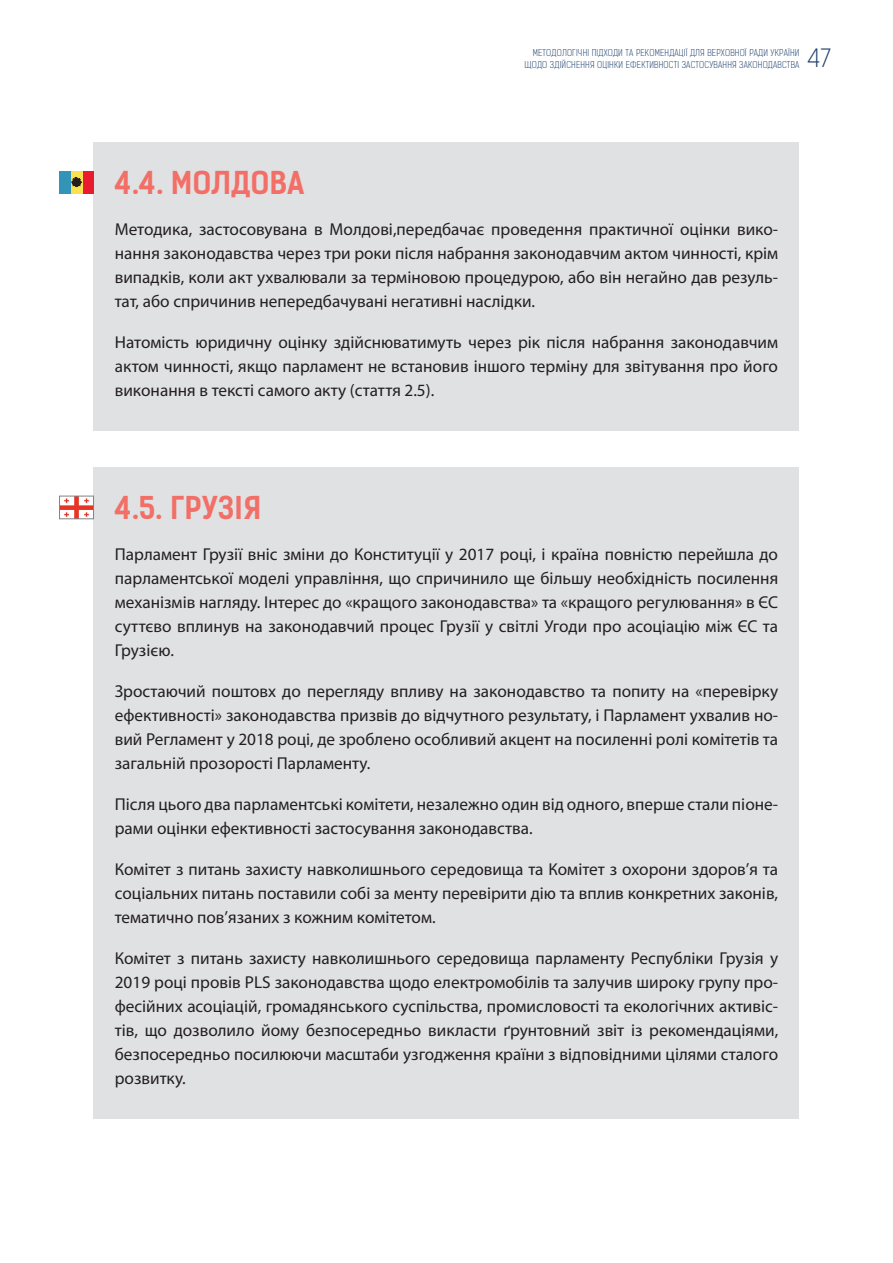
<style>
.page{position:relative;width:893px;height:1263px;background:#fff}
.page>*{position:absolute;margin:0;border:0;box-sizing:border-box;transform-origin:0 0}
.t1{font:30px "Kelson Sans Bold RU";color:#f26f67}
.t2{font:24px "Kelson Sans Light RU";color:#20426e}
.t3{font:17.25px/24px "Myriad Pro";color:#231f20;text-align:justify}
.t4{font:9px/12px "Kelson Sans Light RU";letter-spacing:.02em;color:#20426e;text-align:right}
</style>
<div class="page">
<div style="left:94px;top:142px;width:705px;height:90px;background:#e0e1e3"></div>
<div style="left:94px;top:193px;width:705px;height:148px;background:#e0e1e3"></div>
<div style="left:94px;top:306px;width:705px;height:124px;background:#e0e1e3"></div>
<div style="left:94px;top:467px;width:705px;height:90px;background:#e0e1e3"></div>
<div style="left:94px;top:518px;width:705px;height:172px;background:#e0e1e3"></div>
<div style="left:94px;top:655px;width:705px;height:148px;background:#e0e1e3"></div>
<div style="left:94px;top:768px;width:705px;height:100px;background:#e0e1e3"></div>
<div style="left:94px;top:833px;width:705px;height:124px;background:#e0e1e3"></div>
<div style="left:94px;top:922px;width:705px;height:196px;background:#e0e1e3"></div>
<img style="left:61px;top:498px;width:31px;height:19px">
<div style="left:59px;top:496px;width:35px;height:23px;border:1px solid #808285"></div>
<div style="left:82px;top:171px;width:12px;height:23px;background:#eb1b2f"></div>
<div style="left:60px;top:171px;width:11px;height:23px;background:#3295b8"></div>
<div style="left:71px;top:171px;width:11px;height:23px;background:#fae150"></div>
<svg style="left:71px;top:177px;width:12px;height:10px"></svg>
<p class="t4" style="left:524px;top:46px;width:276px">МЕТОДОЛОГІЧНІ ПІДХОДИ ТА РЕКОМЕНДАЦІЇ ДЛЯ ВЕРХОВНОЇ РАДИ УКРАЇНИ<br>ЩОДО ЗДІЙСНЕННЯ ОЦІНКИ ЕФЕКТИВНОСТІ ЗАСТОСУВАННЯ ЗАКОНОДАВСТВА</p>
<h2 class="t2" style="left:808px;top:44px;width:25px">47</h2>
<h1 class="t1" style="left:115px;top:165px;width:191px">4.4. МОЛДОВА</h1>
<p class="t3" style="left:115px;top:217px;width:665px">Методика, застосовувана в Молдові,передбачає проведення практичної оцінки вико&shy;нання законодавства через три роки після набрання законодавчим актом чинності, крім випадків, коли акт ухвалювали за терміновою процедурою, або він негайно дав резуль&shy;тат, або спричинив непередбачувані негативні наслідки.</p>
<p class="t3" style="left:115px;top:330px;width:665px">Натомість юридичну оцінку здійснюватимуть через рік після набрання законодавчим актом чинності, якщо парламент не встановив іншого терміну для звітування про його виконання в тексті самого акту (стаття 2.5).</p>
<h1 class="t1" style="left:115px;top:490px;width:148px">4.5. ГРУЗІЯ</h1>
<p class="t3" style="left:115px;top:542px;width:665px">Парламент Грузії вніс зміни до Конституції у 2017 році, і країна повністю перейшла до парламентської моделі управління, що спричинило ще більшу необхідність посилення механізмів нагляду. Інтерес до «кращого законодавства» та «кращого регулювання» в ЄС суттєво вплинув на законодавчий процес Грузії у світлі Угоди про асоціацію між ЄС та Грузією.</p>
<p class="t3" style="left:115px;top:679px;width:665px">Зростаючий поштовх до перегляду впливу на законодавство та попиту на «перевірку ефективності» законодавства призвів до відчутного результату, і Парламент ухвалив но&shy;вий Регламент у 2018 році, де зроблено особливий акцент на посиленні ролі комітетів та загальній прозорості Парламенту.</p>
<p class="t3" style="left:115px;top:792px;width:665px">Після цього два парламентські комітети, незалежно один від одного, вперше стали піоне&shy;рами оцінки ефективності застосування законодавства.</p>
<p class="t3" style="left:115px;top:857px;width:665px">Комітет з питань захисту навколишнього середовища та Комітет з охорони здоров’я та соціальних питань поставили собі за менту перевірити дію та вплив конкретних законів, тематично пов’язаних з кожним комітетом.</p>
<p class="t3" style="left:115px;top:946px;width:665px">Комітет з питань захисту навколишнього середовища парламенту Республіки Грузія у 2019 році провів PLS законодавства щодо електромобілів та залучив широку групу про&shy;фесійних асоціацій, громадянського суспільства, промисловості та екологічних активіс&shy;тів, що дозволило йому безпосередньо викласти ґрунтовний звіт із рекомендаціями, безпосередньо посилюючи масштаби узгодження країни з відповідними цілями сталого розвитку.</p>
</div>
